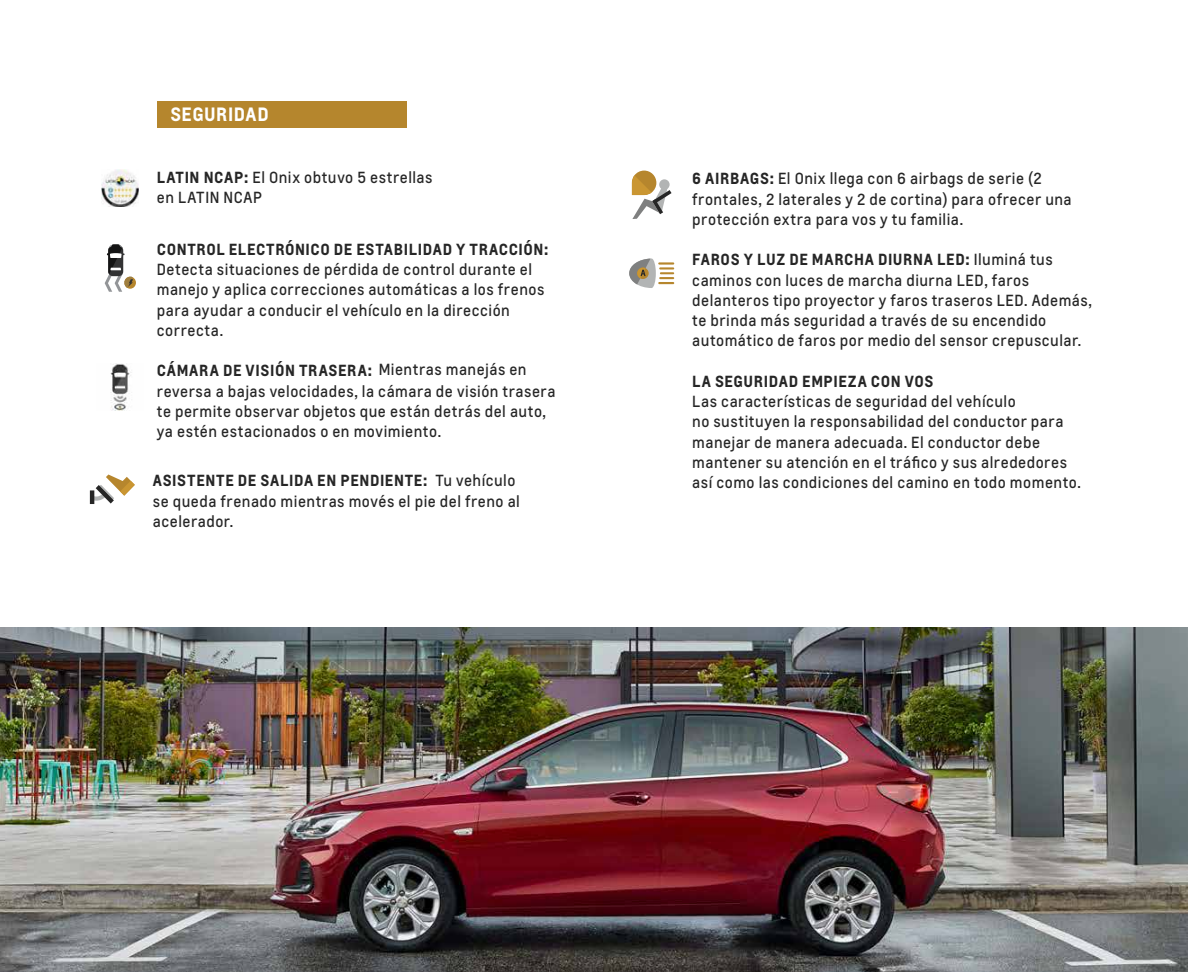
<style>
.page{position:relative;width:1188px;height:972px;background:#fff}
.page>*{position:absolute;margin:0;border:0;box-sizing:border-box;transform-origin:0 0}
.t1{font:700 18px "Louis";letter-spacing:.025em;color:#fff}
.t2{font:15px/20.2px "Louis";letter-spacing:.035em;color:#262626}
.t3{font:700 15px "Louis";letter-spacing:.04em;color:#262626}
.s1{font-weight:700}
</style>
<div class="page">
<img style="left:102px;top:169px;width:37px;height:38px">
<div style="left:157px;top:101px;width:250px;height:27px;background:#b5862d"></div>
<img style="left:110px;top:364px;width:22px;height:47px">
<div style="left:124px;top:277px;width:12px;height:12px;background:#b6862d;border-radius:50%"></div>
<svg style="left:105px;top:244px;width:28px;height:48px"></svg>
<img style="left:0;top:628px;width:1188px;height:344px">
<svg style="left:632px;top:171px;width:40px;height:48px"></svg>
<svg style="left:629px;top:259px;width:45px;height:29px"></svg>
<svg style="left:90px;top:475px;width:45px;height:29px"></svg>
<p class="t1" style="left:170px;top:103px;width:100px">SEGURIDAD</p>
<p class="t2" style="left:157px;top:167px;width:277px"><span class="s1">LATIN NCAP:</span> El Onix obtuvo 5 estrellas en LATIN NCAP</p>
<p class="t3" style="left:157px;top:239px;width:393px">CONTROL ELECTRÓNICO DE ESTABILIDAD Y TRACCIÓN:</p>
<p class="t2" style="left:157px;top:259px;width:389px">Detecta situaciones de pérdida de control durante el manejo y aplica correcciones automáticas a los frenos para ayudar a conducir el vehículo en la dirección correcta.</p>
<p class="t2" style="left:157px;top:361px;width:400px"><span class="s1">CÁMARA DE VISIÓN TRASERA:</span> Mientras manejás en reversa a bajas velocidades, la cámara de visión trasera te permite observar objetos que están detrás del auto, ya estén estacionados o en movimiento.</p>
<p class="t2" style="left:153px;top:471px;width:369px"><span class="s1">ASISTENTE DE SALIDA EN PENDIENTE:</span> Tu vehículo se queda frenado mientras movés el pie del freno al acelerador.</p>
<p class="t2" style="left:692px;top:169px;width:381px"><span class="s1">6 AIRBAGS:</span> El Onix llega con 6 airbags de serie (2 frontales, 2 laterales y 2 de cortina) para ofrecer una protección extra para vos y tu familia.</p>
<p class="t2" style="left:692px;top:250px;width:401px"><span class="s1">FAROS Y LUZ DE MARCHA DIURNA LED:</span> Iluminá tus caminos con luces de marcha diurna LED, faros delanteros tipo proyector y faros traseros LED. Además, te brinda más seguridad a través de su encendido automático de faros por medio del sensor crepuscular.</p>
<p class="t3" style="left:692px;top:371px;width:243px">LA SEGURIDAD EMPIEZA CON VOS</p>
<p class="t2" style="left:692px;top:391px;width:390px">Las características de seguridad del vehículo<br>no sustituyen la responsabilidad del conductor para manejar de manera adecuada. El conductor debe mantener su atención en el tráfico y sus alrededores así como las condiciones del camino en todo momento.</p>
</div>
